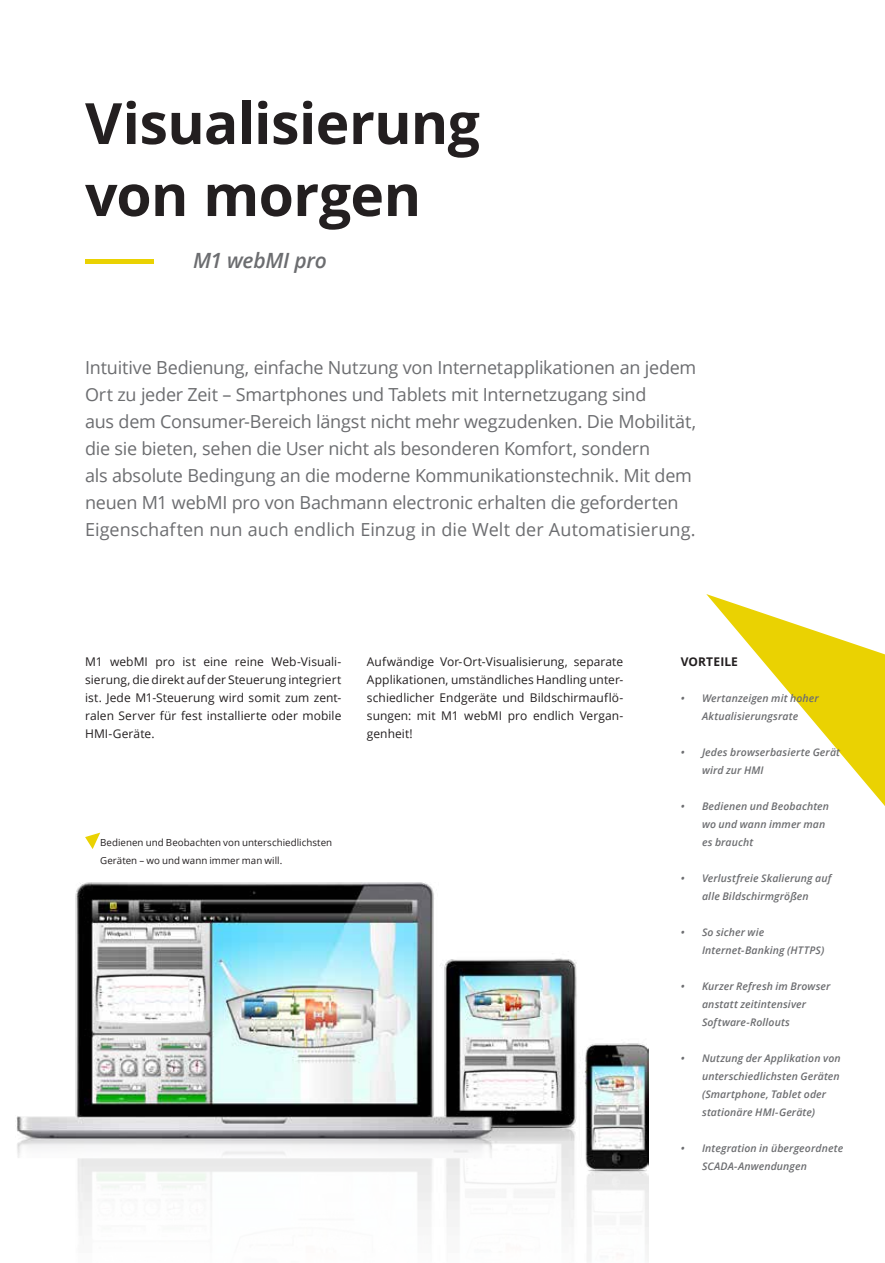
<style>
.page{position:relative;width:885px;height:1263px;background:#fff}
.page>*{position:absolute;margin:0;border:0;box-sizing:border-box;transform-origin:0 0}
.t1{font:700 57px/72px "Open Sans";letter-spacing:-.01em;color:#231f20}
.t2{font:italic 600 21px "Open Sans";letter-spacing:-.015em;color:#6c6d70}
.t3{font:18px/27px "Open Sans";letter-spacing:-.015em;color:#6c6d70}
.t4{font:12px/18px "Open Sans";letter-spacing:.005em;color:#231f20;text-align:justify}
.t5{font:700 12px "Open Sans";letter-spacing:.01em;color:#231f20}
.t6{font:italic 600 10.5px/18px "Open Sans";letter-spacing:.01em;color:#6c6d70}
.t7{font:9.75px/18px "Open Sans";letter-spacing:.005em;color:#231f20}
</style>
<div class="page">
<img style="left:16px;top:882px;width:632px;height:379px">
<svg style="left:706px;top:594px;width:178px;height:211px"></svg>
<svg style="left:85px;top:833px;width:15px;height:16px"></svg>
<div style="left:85px;top:259px;width:68px;height:5px;background:#ead202"></div>
<h1 class="t1" style="left:85px;top:86px;width:396px">Visualisierung von morgen</h1>
<p class="t2" style="left:193px;top:246px;width:135px">M1 webMI pro</p>
<p class="t3" style="left:85px;top:353px;width:612px">Intuitive Bedienung, einfache Nutzung von Internetapplikationen an jedem Ort zu jeder Zeit – Smartphones und Tablets mit Internetzugang sind<br>aus dem Consumer-Bereich längst nicht mehr wegzudenken. Die Mobilität, die sie bieten, sehen die User nicht als besonderen Komfort, sondern<br>als absolute Bedingung an die moderne Kommunikationstechnik. Mit dem neuen M1 webMI pro von Bachmann electronic erhalten die geforderten Eigenschaften nun auch endlich Einzug in die Welt der Automatisierung.</p>
<p class="t4" style="left:85px;top:652px;width:258px">M1 webMI pro ist eine reine Web-Visuali&shy;sierung, die direkt auf der Steuerung integriert ist. Jede M1-Steuerung wird somit zum zent&shy;ralen Server für fest installierte oder mobile HMI-Geräte.</p>
<p class="t4" style="left:367px;top:652px;width:258px">Aufwändige Vor-Ort-Visualisierung, separate Applikationen, umständliches Handling unter&shy;schiedlicher Endgeräte und Bildschirmauflö&shy;sungen: mit M1 webMI pro endlich Vergan&shy;genheit!</p>
<p class="t7" style="left:100px;top:833px;width:233px">Bedienen und Beobachten von unterschiedlichsten<br>Geräten – wo und wann immer man will.</p>
<p class="t5" style="left:680px;top:653px;width:59px">VORTEILE</p>
<p class="t6" style="left:680px;top:689px;width:139px;text-align:center">• Wertanzeigen mit hoher<br>Aktualisierungsrate</p>
<p class="t6" style="left:702px;top:743px;width:140px;text-indent:-21px">• Jedes browserbasierte Gerät wird zur HMI</p>
<p class="t6" style="left:702px;top:797px;width:128px;text-indent:-21px">• Bedienen und Beobachten wo und wann immer man es braucht</p>
<p class="t6" style="left:680px;top:869px;width:152px;text-align:center">• Verlustfreie Skalierung auf alle Bildschirmgrößen</p>
<p class="t6" style="left:702px;top:923px;width:124px;text-indent:-21px">• So sicher wie<br>Internet-Banking (HTTPS)</p>
<p class="t6" style="left:702px;top:977px;width:130px;text-indent:-21px">• Kurzer Refresh im Browser anstatt zeitintensiver<br>Software-Rollouts</p>
<p class="t6" style="left:702px;top:1049px;width:140px;text-indent:-21px">• Nutzung der Applikation von unterschiedlichsten Geräten (Smartphone, Tablet oder stationäre HMI-Geräte)</p>
<p class="t6" style="left:702px;top:1139px;width:143px;text-indent:-21px">• Integration in übergeordnete<br>SCADA-Anwendungen</p>
</div>
